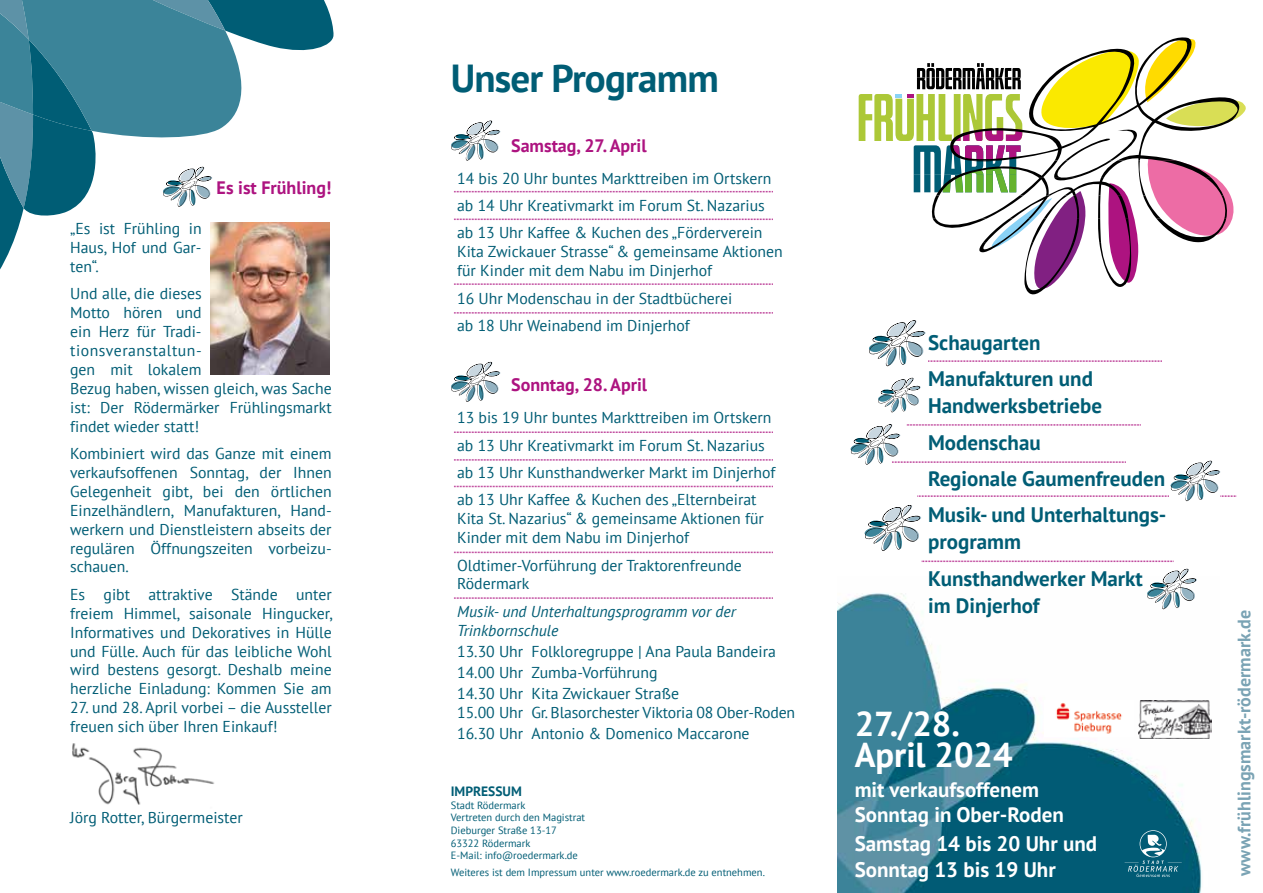
<style>
.page{position:relative;width:1263px;height:893px;background:#fff}
.page>*{position:absolute;margin:0;border:0;box-sizing:border-box;transform-origin:0 0}
.t1{font:700 39px "PT Sans";letter-spacing:-.02em;color:#005d75}
.t2{font:700 34.5px/31.5px "PT Sans";color:#fff}
.t3{font:700 21px/36.3px "PT Sans";color:#005d75}
.t4{font:700 21px/25.2px "PT Sans";color:#fff}
.t5{font:700 18px "PT Sans";color:#ad1380}
.t6{font:700 18px "PT Sans";color:#7aa3b4}
.t7{font:15.75px/18.9px "PT Sans";color:#005d75}
.t8{font:italic 15.75px/18.9px "PT Sans";color:#005d75}
.t9{font:700 13.5px "PT Sans";color:#005d75}
.t10{font:10.5px/12.6px "PT Sans";color:#005d75}
</style>
<div class="page">
<svg style="left:859px;top:37px;width:387px;height:258px"></svg>
<img style="left:838px;top:593px;width:372px;height:300px">
<svg style="left:878px;top:378px;width:43px;height:35px"></svg>
<svg style="left:1147px;top:569px;width:50px;height:41px"></svg>
<img style="left:1044px;top:701px;width:89px;height:35px">
<img style="left:1138px;top:701px;width:74px;height:38px">
<svg style="left:869px;top:320px;width:293px;height:47px"></svg>
<svg style="left:922px;top:561px;width:251px;height:1px"></svg>
<svg style="left:850px;top:424px;width:386px;height:127px"></svg>
<img style="left:72px;top:743px;width:143px;height:62px">
<svg style="left:1124px;top:830px;width:58px;height:47px;background:#247188"></svg>
<svg style="left:454px;top:597px;width:319px;height:2px"></svg>
<svg style="left:0;top:0;width:773px;height:402px"></svg>
<img style="left:210px;top:222px;width:120px;height:152px">
<svg style="left:454px;top:431px;width:319px;height:2px"></svg>
<svg style="left:454px;top:459px;width:319px;height:2px"></svg>
<svg style="left:454px;top:552px;width:319px;height:1px"></svg>
<svg style="left:454px;top:486px;width:319px;height:1px"></svg>
<p class="t5" style="left:217px;top:176px;width:116px">Es ist Frühling!</p>
<p class="t7" style="left:70px;top:219px;width:133px;text-align:justify">„Es ist Frühling in Haus, Hof und Gar&shy;ten“.</p>
<p class="t7" style="left:70px;top:284px;width:263px">Und alle, die dieses<br>Motto hören und<br>ein Herz für Tradi&shy;tionsveranstaltun-<br>gen mit lokalem<br>Bezug haben, wissen gleich, was Sache ist: Der Rödermärker Frühlingsmarkt findet wieder statt!</p>
<p class="t7" style="left:70px;top:444px;width:263px;text-align:justify">Kombiniert wird das Ganze mit einem verkaufsoffenen Sonntag, der Ihnen Gelegenheit gibt, bei den örtlichen Einzelhändlern, Manufakturen, Hand&shy;werkern und Dienstleistern abseits der regulären Öffnungszeiten vorbeizu&shy;schauen.</p>
<p class="t7" style="left:70px;top:584px;width:264px;text-align:justify">Es gibt attraktive Stände unter freiem Himmel, saisonale Hingucker, Informatives und Dekoratives in Hülle und Fülle. Auch für das leibliche Wohl wird bestens gesorgt. Deshalb meine herzliche Einladung: Kommen Sie am</p>
<p class="t7" style="left:70px;top:698px;width:263px">27. und 28. April vorbei – die Aussteller freuen sich über Ihren Einkauf!</p>
<p class="t7" style="left:70px;top:808px;width:174px">Jörg Rotter, Bürgermeister</p>
<h1 class="t1" style="left:451px;top:53px;width:269px">Unser Programm</h1>
<p class="t5" style="left:511px;top:134px;width:137px">Samstag, 27. April</p>
<p class="t7" style="left:457px;top:164px;width:316px;line-height:27.5px">14 bis 20 Uhr buntes Markttreiben im Ortskern ab 14 Uhr Kreativmarkt im Forum St. Nazarius ab 13 Uhr Kaffee &amp; Kuchen des „Förderverein</p>
<p class="t7" style="left:457px;top:242px;width:327px">Kita Zwickauer Strasse“ &amp; gemeinsame Aktionen für Kinder mit dem Nabu im Dinjerhof</p>
<p class="t7" style="left:457px;top:284px;width:277px;line-height:27.5px">16 Uhr Modenschau in der Stadtbücherei ab 18 Uhr Weinabend im Dinjerhof</p>
<p class="t5" style="left:511px;top:373px;width:138px">Sonntag, 28. April</p>
<p class="t7" style="left:457px;top:403px;width:320px;line-height:27.5px">13 bis 19 Uhr buntes Markttreiben im Ortskern ab 13 Uhr Kreativmarkt im Forum St. Nazarius ab 13 Uhr Kunsthandwerker Markt im Dinjerhof ab 13 Uhr Kaffee &amp; Kuchen des „Elternbeirat</p>
<p class="t7" style="left:457px;top:509px;width:308px">Kita St. Nazarius“ &amp; gemeinsame Aktionen für<br>Kinder mit dem Nabu im Dinjerhof</p>
<p class="t7" style="left:457px;top:555px;width:286px">Oldtimer-Vorführung der Traktorenfreunde<br>Rödermark</p>
<p class="t8" style="left:457px;top:602px;width:280px">Musik- und Unterhaltungsprogramm vor der<br>Trinkbornschule</p>
<p class="t7" style="left:457px;top:640px;width:320px;line-height:21px">13.30 Uhr Folkloregruppe | Ana Paula Bandeira<br>14.00 Uhr Zumba-Vorführung<br>14.30 Uhr Kita Zwickauer Straße</p>
<p class="t7" style="left:457px;top:701px;width:340px;line-height:21px">15.00 Uhr Gr. Blasorchester Viktoria 08 Ober-Roden<br>16.30 Uhr Antonio &amp; Domenico Maccarone</p>
<p class="t9" style="left:451px;top:783px;width:73px">IMPRESSUM</p>
<p class="t10" style="left:451px;top:799px;width:136px">Stadt Rödermark<br>Vertreten durch den Magistrat<br>Dieburger Straße 13-17<br>63322 Rödermark<br>E-Mail: info@roedermark.de</p>
<p class="t10" style="left:451px;top:865px;width:316px">Weiteres ist dem Impressum unter www.roedermark.de zu entnehmen.</p>
<h3 class="t3" style="left:928px;top:324px;width:166px">Schaugarten<br>Manufakturen und</h3>
<h3 class="t3" style="left:928px;top:387px;width:240px">Handwerksbetriebe<br>Modenschau<br>Regionale Gaumenfreuden<br>Musik- und Unterhaltungs-</h3>
<h3 class="t3" style="left:928px;top:523px;width:216px">programm<br>Kunsthandwerker Markt</h3>
<h3 class="t3" style="left:928px;top:587px;width:113px">im Dinjerhof</h3>
<h2 class="t2" style="left:855px;top:707px;width:160px">27./28.<br>April 2024</h2>
<h3 class="t4" style="left:855px;top:776px;width:211px">mit verkaufsoffenem<br>Sonntag in Ober-Roden</h3>
<h3 class="t4" style="left:855px;top:831px;width:244px">Samstag 14 bis 20 Uhr und<br>Sonntag 13 bis 19 Uhr</h3>
<p class="t6" style="left:1232px;top:876px;width:267px;rotate:-90deg">www.frühlingsmarkt-rödermark.de</p>
</div>
